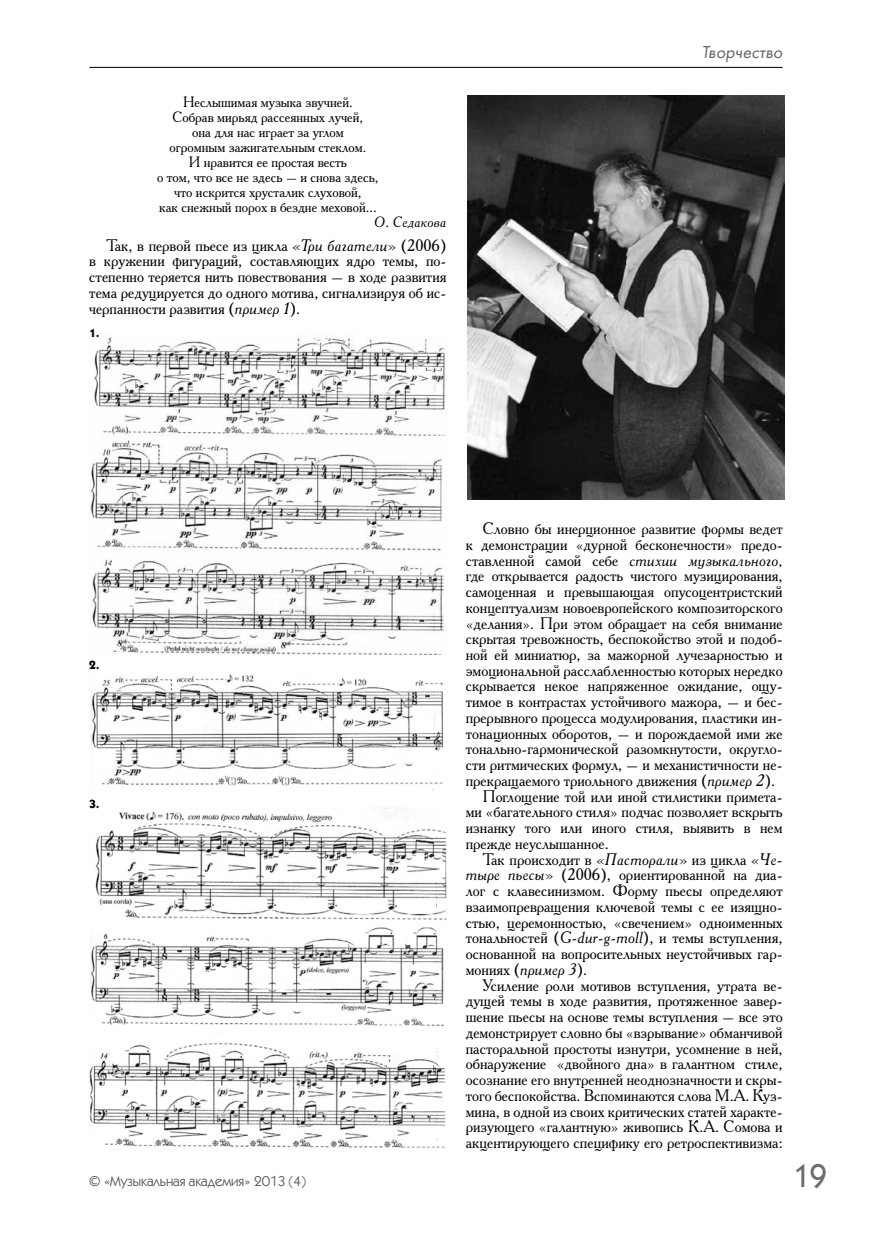
<style>
.page{position:relative;width:872px;height:1234px;background:#fff}
.page>*{position:absolute;margin:0;border:0;box-sizing:border-box;transform-origin:0 0}
.t1{font:500 33px "Kabel C";color:#6d6e71;scale:.9 1}
.t2{font:italic 18px "Futura Book C";color:#656669}
.t3{font:16.65px/15.8px "Academy C";color:#000;text-align:justify}
.t4{font:15px/15px "Academy C";color:#000;text-align:center}
.t5{font:italic 15px "Academy C";color:#000}
.t6{font:14.25px "Kabel C";color:#4d4d4f}
.t7{font:700 12px "Kabel C";color:#000}
.s1{font-style:italic}
</style>
<div class="page">
<hr style="left:89px;top:67px;width:693px;height:1px;background:#000">
<img style="left:90px;top:333px;width:355px;height:321px">
<img style="left:90px;top:674px;width:354px;height:117px">
<img style="left:89px;top:807px;width:358px;height:341px">
<img style="left:468px;top:95px;width:316px;height:405px">
<p class="t4" style="left:157px;top:94px;width:223px">Неслышимая музыка звучней.<br>Собрав мирьяд рассеянных лучей,<br>она для нас играет за углом<br>огромным зажигательным стеклом.<br>И нравится ее простая весть<br>о том, что все не здесь – и снова здесь, что искрится хрусталик слуховой,<br>как снежный порох в бездне меховой...</p>
<p class="t5" style="left:374px;top:213px;width:74px">О. Седакова</p>
<p class="t3" style="left:89px;top:237px;width:359px;text-indent:17px">Так, в первой пьесе из цикла <span class="s1">«Три багатели»</span> (2006) в кружении фигураций, составляющих ядро темы, по&shy;степенно теряется нить повествования – в ходе развития тема редуцируется до одного мотива, сигнализируя об ис&shy;черпанности развития (<span class="s1">пример 1</span>).</p>
<p class="t7" style="left:89px;top:325px;width:11px">1.</p>
<p class="t2" style="left:702px;top:42px;width:82px">Творчество</p>
<p class="t7" style="left:89px;top:657px;width:11px">2.</p>
<p class="t7" style="left:89px;top:796px;width:11px">3.</p>
<p class="t6" style="left:89px;top:1172px;width:218px">© «Музыкальная академия» 2013 (4)</p>
<p class="t3" style="left:483px;top:520px;width:301px">Словно бы инерционное развитие формы ведет</p>
<p class="t3" style="left:466px;top:536px;width:318px">к демонстрации «дурной бесконечности» предо-</p>
<p class="t3" style="left:466px;top:551px;width:318px">ставленной самой себе <span class="s1">стихии музыкального,</span></p>
<p class="t3" style="left:466px;top:567px;width:318px">где открывается радость чистого музицирования,</p>
<p class="t3" style="left:466px;top:583px;width:318px">самоценная и превышающая опусоцентристский</p>
<p class="t3" style="left:466px;top:599px;width:318px">концептуализм новоевропейского композиторского</p>
<p class="t3" style="left:466px;top:614px;width:318px">«делания». При этом обращает на себя внимание</p>
<p class="t3" style="left:466px;top:630px;width:318px">скрытая тревожность, беспокойство этой и подоб-</p>
<p class="t3" style="left:466px;top:646px;width:318px">ной ей миниатюр, за мажорной лучезарностью и</p>
<p class="t3" style="left:466px;top:661px;width:318px">эмоциональной расслабленностью которых нередко</p>
<p class="t3" style="left:466px;top:677px;width:318px">скрывается некое напряженное ожидание, ощу-</p>
<p class="t3" style="left:466px;top:693px;width:318px">тимое в контрастах устойчивого мажора, – и бес-</p>
<p class="t3" style="left:466px;top:709px;width:318px">прерывного процесса модулирования, пластики ин-</p>
<p class="t3" style="left:466px;top:724px;width:318px">тонационных оборотов, – и порождаемой ими же</p>
<p class="t3" style="left:466px;top:740px;width:318px">тонально-гармонической разомкнутости, округло-</p>
<p class="t3" style="left:466px;top:756px;width:318px">сти ритмических формул, – и механистичности не-</p>
<p class="t3" style="left:466px;top:772px;width:311px">прекращаемого триольного движения (<span class="s1">пример 2</span>).</p>
<p class="t3" style="left:483px;top:787px;width:301px">Поглощение той или иной стилистики примета-</p>
<p class="t3" style="left:466px;top:803px;width:318px">ми «багательного стиля» подчас позволяет вскрыть</p>
<p class="t3" style="left:466px;top:819px;width:318px">изнанку того или иного стиля, выявить в нем</p>
<p class="t3" style="left:466px;top:835px;width:144px">прежде неуслышанное.</p>
<p class="t3" style="left:483px;top:850px;width:301px">Так происходит в <span class="s1">«Пасторали»</span> из цикла <span class="s1">«Че-</span></p>
<p class="t3" style="left:466px;top:866px;width:318px"><span class="s1">тыре пьесы»</span> (2006), ориентированной на диа-</p>
<p class="t3" style="left:466px;top:882px;width:318px">лог с клавесинизмом. Форму пьесы определяют</p>
<p class="t3" style="left:466px;top:897px;width:318px">взаимопревращения ключевой темы с ее изящно-</p>
<p class="t3" style="left:466px;top:913px;width:318px">стью, церемонностью, «свечением» одноименных</p>
<p class="t3" style="left:466px;top:929px;width:318px">тональностей (<span class="s1">G-dur-g-moll</span>), и темы вступления,</p>
<p class="t3" style="left:466px;top:945px;width:318px">основанной на вопросительных неустойчивых гар-</p>
<p class="t3" style="left:466px;top:960px;width:123px">мониях (<span class="s1">пример 3</span>).</p>
<p class="t3" style="left:483px;top:976px;width:301px">Усиление роли мотивов вступления, утрата ве-</p>
<p class="t3" style="left:466px;top:992px;width:318px">дущей темы в ходе развития, протяженное завер-</p>
<p class="t3" style="left:466px;top:1008px;width:318px">шение пьесы на основе темы вступления – все это</p>
<p class="t3" style="left:466px;top:1023px;width:318px">демонстрирует словно бы «взрывание» обманчивой</p>
<p class="t3" style="left:466px;top:1039px;width:318px">пасторальной простоты изнутри, усомнение в ней,</p>
<p class="t3" style="left:466px;top:1055px;width:318px">обнаружение «двойного дна» в галантном стиле,</p>
<p class="t3" style="left:466px;top:1071px;width:318px">осознание его внутренней неоднозначности и скры-</p>
<p class="t3" style="left:466px;top:1086px;width:318px">того беспокойства. Вспоминаются слова М.А. Куз-</p>
<p class="t3" style="left:466px;top:1102px;width:318px">мина, в одной из своих критических статей характе-</p>
<p class="t3" style="left:466px;top:1118px;width:318px">ризующего «галантную» живопись К.А. Сомова и</p>
<p class="t3" style="left:466px;top:1133px;width:318px">акцентирующего специфику его ретроспективизма:</p>
<h1 class="t1" style="left:794px;top:1154px;width:38px">19</h1>
</div>
